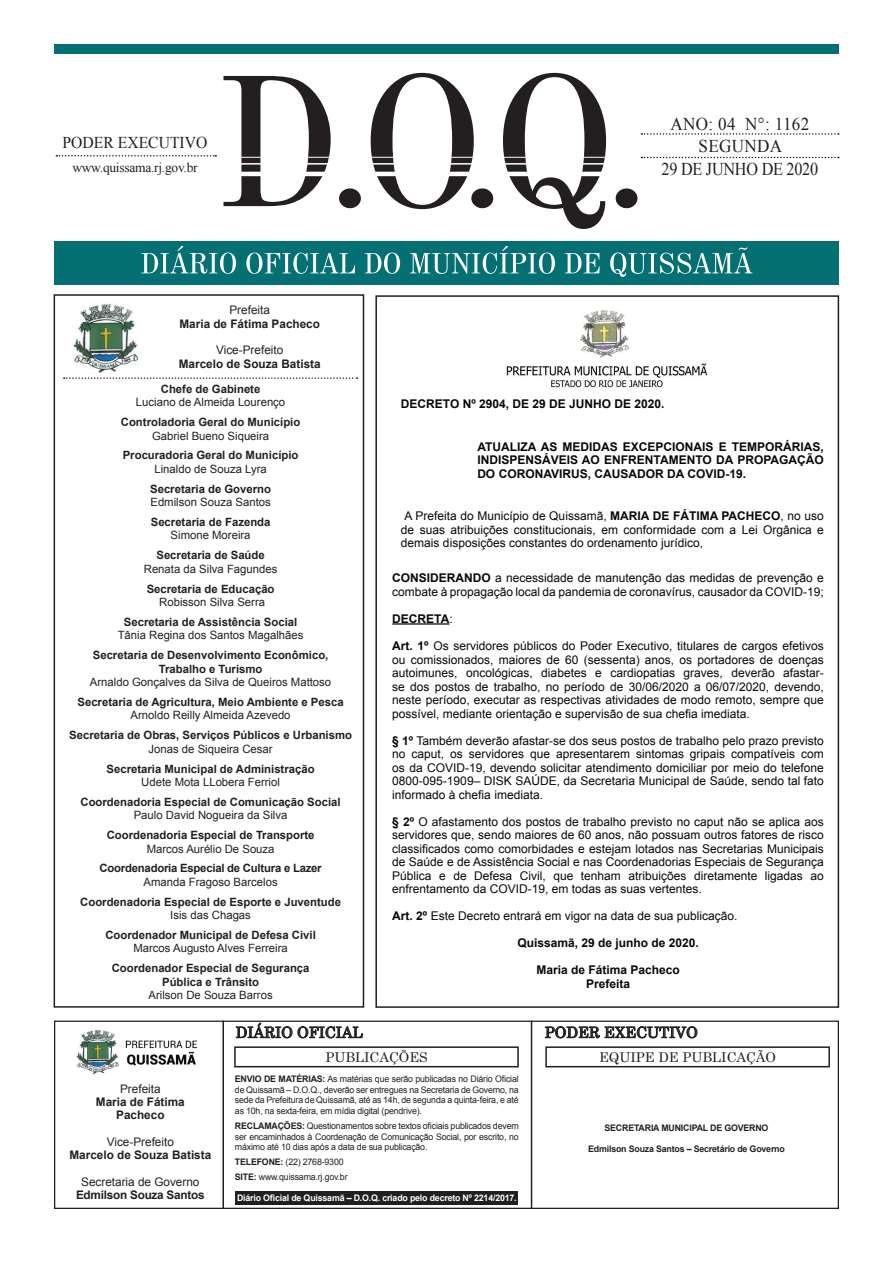
<style>
.page{position:relative;width:893px;height:1263px;background:#fff}
.page>*{position:absolute;margin:0;border:0;box-sizing:border-box;transform-origin:0 0}
.t1{font:18px/22.5px "Times New Roman";letter-spacing:.02em;color:#231f20;text-align:center;scale:.95 1}
.t2{font:16.5px "Times New Roman";color:#231f20;scale:.95 1}
.t3{font:15px "Century";color:#231f20}
.t4{font:13.5px "Century";color:#231f20}
.t5{font:13.5px "Times New Roman";letter-spacing:-.02em;color:#231f20}
.t6{font:12px/13.5px "Arial";color:#08070b;text-align:justify}
.t7{font:700 12px/13.5px "Arial";color:#08070b;text-align:justify}
.t8{font:700 11.85px/13.4px "Arial";color:#231f20;text-align:center}
.t9{font:11.85px "Arial";color:#231f20}
.t10{font:700 11.85px "Arial";letter-spacing:-.02em;color:#231f20}
.t11{font:700 11.4px/13.5px "Arial";color:#231f20;text-align:center}
.t12{font:11.4px "Arial";color:#231f20}
.t13{font:700 11.4px "Arial";letter-spacing:-.02em;color:#231f20}
.t14{font:9px/10.5px "Arial";letter-spacing:-.02em;color:#231f20;text-align:justify}
.t15{font:700 9px "Arial";letter-spacing:-.02em;color:#231f20}
.t16{font:700 9px "Arial";letter-spacing:-.02em;color:#fff}
.s1{font-weight:700}
.s2{font-weight:400}
</style>
<div class="page">
<div style="left:54px;top:242px;width:785px;height:43px;background:#047073"></div>
<svg style="left:141px;top:246px;width:611px;height:31px"></svg>
<svg style="left:641px;top:133px;width:198px;height:2px"></svg>
<svg style="left:56px;top:155px;width:160px;height:2px"></svg>
<svg style="left:641px;top:157px;width:198px;height:1px"></svg>
<svg style="left:223px;top:73px;width:414px;height:156px"></svg>
<hr style="left:233px;top:172px;width:387px;height:4px;background:#fff">
<hr style="left:233px;top:163px;width:387px;height:2px;background:#fff">
<hr style="left:233px;top:157px;width:387px;height:1px;background:#fff">
<div style="left:236px;top:1191px;width:282px;height:13px;background:#231f20"></div>
<img style="left:63px;top:304px;width:75px;height:74px">
<div style="left:54px;top:294px;width:310px;height:714px;border:2px solid #231f20"></div>
<div style="left:375px;top:295px;width:464px;height:713px;border:2px solid #231f20"></div>
<svg style="left:64px;top:377px;width:293px;height:2px"></svg>
<div style="left:54px;top:1020px;width:785px;height:189px;border:1px solid #231f20"></div>
<svg style="left:235px;top:1022px;width:128px;height:17px"></svg>
<svg style="left:544px;top:1026px;width:154px;height:13px"></svg>
<div style="left:234px;top:1046px;width:285px;height:21px;border:2px solid #231f20"></div>
<div style="left:545px;top:1046px;width:285px;height:21px;border:2px solid #231f20"></div>
<hr style="left:531px;top:1020px;width:1px;height:189px;background:#231f20">
<hr style="left:222px;top:1020px;width:2px;height:189px;background:#231f20">
<div style="left:54px;top:44px;width:785px;height:9px;background:#047073"></div>
<img style="left:76px;top:1030px;width:43px;height:44px">
<img style="left:125px;top:1040px;width:72px;height:26px">
<img style="left:506px;top:311px;width:202px;height:77px">
<hr style="left:392px;top:623px;width:57px;height:2px;background:#08070b">
<h2 class="t2" style="left:63px;top:131px;width:154px">PODER EXECUTIVO</h2>
<p class="t5" style="left:72px;top:158px;width:127px">www.quissama.rj.gov.br</p>
<h1 class="t1" style="left:661px;top:112px;width:166px">ANO: 04 N°: 1162 segunda<br>29 DE junho DE 2020</h1>
<p class="t9" style="left:229px;top:303px;width:42px">Prefeita</p>
<p class="t8" style="left:179px;top:317px;width:142px">Maria de Fátima Pacheco</p>
<p class="t9" style="left:216px;top:342px;width:69px">Vice-Prefeito</p>
<p class="t8" style="left:179px;top:357px;width:143px">Marcelo de Souza Batista</p>
<p class="t11" style="left:161px;top:382px;width:101px">Chefe de Gabinete</p>
<p class="t12" style="left:136px;top:395px;width:151px">Luciano de Almeida Lourenço</p>
<p class="t11" style="left:121px;top:416px;width:181px">Controladoria Geral do Município</p>
<p class="t12" style="left:152px;top:428px;width:119px">Gabriel Bueno Siqueira</p>
<p class="t11" style="left:123px;top:449px;width:177px">Procuradoria Geral do Município</p>
<p class="t12" style="left:154px;top:461px;width:114px">Linaldo de Souza Lyra</p>
<p class="t11" style="left:150px;top:482px;width:122px">Secretaria de Governo</p>
<p class="t12" style="left:150px;top:495px;width:122px">Edmilson Souza Santos</p>
<p class="t11" style="left:151px;top:515px;width:121px">Secretaria de Fazenda</p>
<p class="t12" style="left:171px;top:528px;width:81px">Simone Moreira</p>
<p class="t11" style="left:156px;top:549px;width:110px">Secretaria de Saúde</p>
<p class="t12" style="left:144px;top:561px;width:135px">Renata da Silva Fagundes</p>
<p class="t11" style="left:147px;top:582px;width:129px">Secretaria de Educação</p>
<p class="t12" style="left:159px;top:594px;width:107px">Robisson Silva Serra</p>
<p class="t11" style="left:124px;top:615px;width:175px">Secretaria de Assistência Social</p>
<p class="t12" style="left:118px;top:628px;width:187px">Tânia Regina dos Santos Magalhães</p>
<p class="t11" style="left:93px;top:649px;width:237px">Secretaria de Desenvolvimento Econômico,<br>Trabalho e Turismo</p>
<p class="t12" style="left:90px;top:675px;width:243px">Arnaldo Gonçalves da Silva de Queiros Mattoso</p>
<p class="t11" style="left:77px;top:695px;width:268px">Secretaria de Agricultura, Meio Ambiente e Pesca</p>
<p class="t12" style="left:131px;top:708px;width:162px">Arnoldo Reilly Almeida Azevedo</p>
<p class="t11" style="left:69px;top:729px;width:284px">Secretaria de Obras, Serviços Públicos e Urbanismo</p>
<p class="t12" style="left:149px;top:741px;width:126px">Jonas de Siqueira Cesar</p>
<p class="t11" style="left:107px;top:762px;width:210px">Secretaria Municipal de Administração</p>
<p class="t12" style="left:141px;top:774px;width:140px">Udete Mota LLobera Ferriol</p>
<p class="t11" style="left:81px;top:795px;width:262px">Coordenadoria Especial de Comunicação Social</p>
<p class="t12" style="left:134px;top:808px;width:155px">Paulo David Nogueira da Silva</p>
<p class="t11" style="left:107px;top:829px;width:209px">Coordenadoria Especial de Transporte</p>
<p class="t12" style="left:147px;top:841px;width:129px">Marcos Aurélio De Souza</p>
<p class="t13" style="left:100px;top:861px;width:224px">Coordenadoria Especial de Cultura e Lazer</p>
<p class="t12" style="left:144px;top:874px;width:136px">Amanda Fragoso Barcelos</p>
<p class="t11" style="left:80px;top:895px;width:262px">Coordenadoria Especial de Esporte e Juventude</p>
<p class="t12" style="left:170px;top:908px;width:82px">Isis das Chagas</p>
<p class="t11" style="left:105px;top:928px;width:212px">Coordenador Municipal de Defesa Civil</p>
<p class="t12" style="left:133px;top:941px;width:156px">Marcos Augusto Alves Ferreira</p>
<p class="t11" style="left:112px;top:962px;width:199px">Coordenador Especial de Segurança<br>Pública e Trânsito</p>
<p class="t12" style="left:149px;top:988px;width:126px">Arilson De Souza Barros</p>
<p class="t7" style="left:401px;top:398px;width:265px">DECRETO Nº 2904, DE 29 DE JUNHO DE 2020.</p>
<p class="t7" style="left:477px;top:440px;width:348px">ATUALIZA AS MEDIDAS EXCEPCIONAIS E TEMPORÁRIAS, INDISPENSÁVEIS AO ENFRENTAMENTO DA PROPAGAÇÃO DO CORONAVIRUS, CAUSADOR DA COVID-19.</p>
<p class="t6" style="left:401px;top:509px;width:424px">A Prefeita do Município de Quissamã, <span class="s1">MARIA DE FÁTIMA PACHECO</span>, no uso de suas atribuições constitucionais, em conformidade com a Lei Orgânica e demais disposições constantes do ordenamento jurídico,</p>
<p class="t6" style="left:392px;top:571px;width:433px"><span class="s1">CONSIDERANDO</span> a necessidade de manutenção das medidas de prevenção e combate à propagação local da pandemia de coronavírus, causador da COVID-19;</p>
<p class="t7" style="left:392px;top:612px;width:62px">DECRETA<span class="s2">:</span></p>
<p class="t6" style="left:392px;top:639px;width:433px"><span class="s1">Art. 1º</span> Os servidores públicos do Poder Executivo, titulares de cargos efetivos ou comissionados, maiores de 60 (sessenta) anos, os portadores de doenças autoimunes, oncológicas, diabetes e cardiopatias graves, deverão afastar&shy;se dos postos de trabalho, no período de 30/06/2020 a 06/07/2020, devendo, neste período, executar as respectivas atividades de modo remoto, sempre que possível, mediante orientação e supervisão de sua chefia imediata.</p>
<p class="t6" style="left:392px;top:734px;width:433px"><span class="s1">§ 1º</span> Também deverão afastar-se dos seus postos de trabalho pelo prazo previsto no caput, os servidores que apresentarem sintomas gripais compatíveis com os da COVID-19, devendo solicitar atendimento domiciliar por meio do telefone 0800-095-1909– DISK SAÚDE, da Secretaria Municipal de Saúde, sendo tal fato informado à chefia imediata.</p>
<p class="t6" style="left:392px;top:815px;width:433px"><span class="s1">§ 2º</span> O afastamento dos postos de trabalho previsto no caput não se aplica aos servidores que, sendo maiores de 60 anos, não possuam outros fatores de risco classificados como comorbidades e estejam lotados nas Secretarias Municipais de Saúde e de Assistência Social e nas Coordenadorias Especiais de Segurança Pública e de Defesa Civil, que tenham atribuições diretamente ligadas ao enfrentamento da COVID-19, em todas as suas vertentes.</p>
<p class="t6" style="left:392px;top:909px;width:347px"><span class="s1">Art. 2º</span> Este Decreto entrará em vigor na data de sua publicação.</p>
<p class="t7" style="left:517px;top:937px;width:183px">Quissamã, 29 de junho de 2020.</p>
<p class="t7" style="left:536px;top:964px;width:145px;text-align:center">Maria de Fátima Pacheco<br>Prefeita</p>
<p class="t9" style="left:120px;top:1081px;width:42px">Prefeita</p>
<p class="t8" style="left:96px;top:1095px;width:90px">Maria de Fátima<br>Pacheco</p>
<p class="t9" style="left:107px;top:1134px;width:69px">Vice-Prefeito</p>
<p class="t8" style="left:69px;top:1149px;width:143px">Marcelo de Souza Batista</p>
<p class="t9" style="left:81px;top:1174px;width:120px">Secretaria de Governo</p>
<p class="t10" style="left:76px;top:1187px;width:130px">Edmilson Souza Santos</p>
<p class="t3" style="left:236px;top:1020px;width:128px">DIÁRIO OFICIAL</p>
<p class="t3" style="left:545px;top:1020px;width:155px">PODER EXECUTIVO</p>
<p class="t4" style="left:325px;top:1046px;width:104px">PUBLICAÇÕES</p>
<p class="t4" style="left:599px;top:1046px;width:178px">EQUIPE DE PUBLICAÇÃO</p>
<p class="t14" style="left:235px;top:1074px;width:285px"><span class="s1">ENVIO DE MATÉRIAS:</span> As matérias que serão publicadas no Diário Oficial de Quissamã – D.O.Q., deverão ser entregues na Secretaria de Governo, na sede da Prefeitura de Quissamã, até as 14h, de segunda a quinta-feira, e até as 10h, na sexta-feira, em mídia digital (pendrive).</p>
<p class="t14" style="left:235px;top:1121px;width:285px"><span class="s1">RECLAMAÇÕES:</span> Questionamentos sobre textos oficiais publicados devem ser encaminhados à Coordenação de Comunicação Social, por escrito, no máximo até 10 dias após a data de sua publicação.</p>
<p class="t14" style="left:235px;top:1154px;width:114px;line-height:15px"><span class="s1">TELEFONE:</span> (22) 2768-9300<br><span class="s1">SITE:</span> www.quissama.rj.gov.br</p>
<p class="t16" style="left:237px;top:1192px;width:281px">Diário Oficial de Quissamã – D.O.Q. criado pelo decreto Nº 2214/2017.</p>
<p class="t15" style="left:605px;top:1122px;width:165px">SECRETARIA MUNICIPAL DE GOVERNO</p>
<p class="t15" style="left:588px;top:1143px;width:198px">Edmilson Souza Santos – Secretário de Governo</p>
</div>
